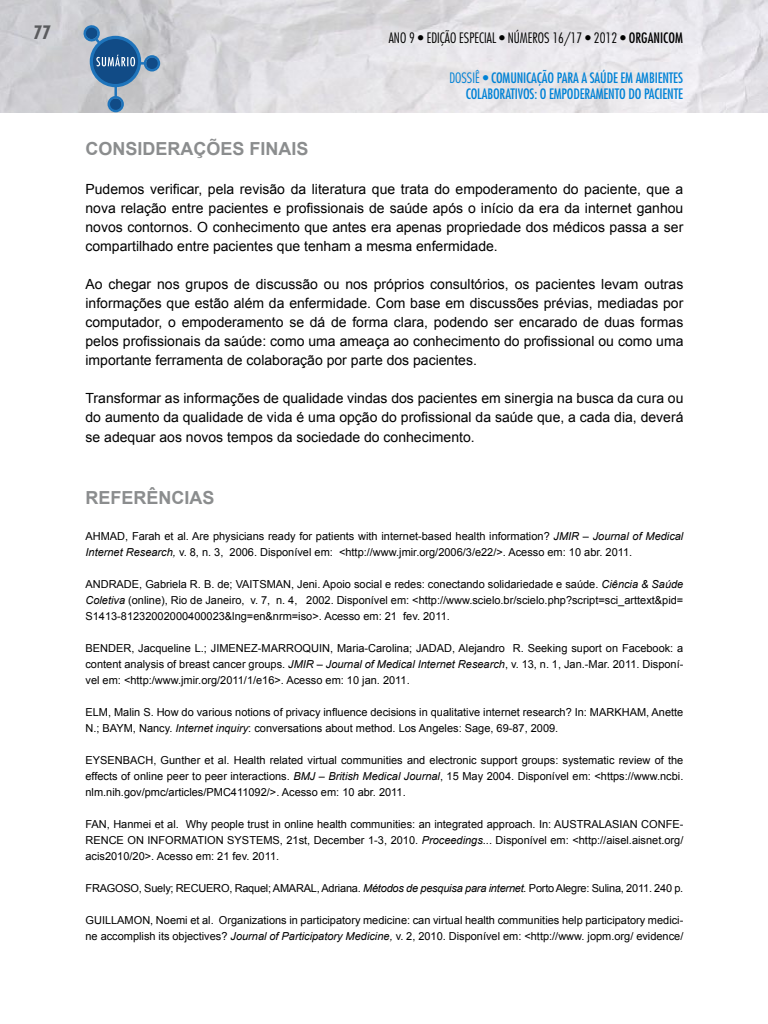
<style>
.page{position:relative;width:768px;height:1024px;background:#fff}
.page>*{position:absolute;margin:0;border:0;box-sizing:border-box;transform-origin:0 0}
.t1{font:700 18px "Arial";color:#8b8d8e}
.t2{font:700 condensed 18px "Futura Std";color:#5a5b5e}
.t3{font:14px/19px "Arial";color:#000;text-align:justify}
.t4{font:condensed 14px/16.8px "Futura Std";letter-spacing:-.01em;color:#0082d6;text-align:right}
.t5{font:300 condensed 14px "Futura Std";color:#000}
.t6{font:11px/16px "Arial";color:#000;text-align:justify}
.t7{font:11px "Arial";letter-spacing:-.02em;color:#000}
.s1{font-weight:400}
.s2{font-weight:300}
.s3{font-style:italic}
</style>
<div class="page">
<img style="left:0;top:0;width:768px;height:113px">
<svg style="left:108px;top:86px;width:16px;height:26px"></svg>
<div style="left:90px;top:36px;width:51px;height:51px;background:#1e74bb;border-radius:50%"></div>
<div style="left:93px;top:39px;width:45px;height:45px;background:#114b86;border-radius:50%"></div>
<svg style="left:82px;top:24px;width:78px;height:48px"></svg>
<h1 class="t2" style="left:34px;top:21px;width:19px">77</h1>
<p class="t5" style="left:389px;top:29px;width:296px">ANO 9 • EDIÇÃO ESPECIAL • NÚMEROS 16/17 • 2012 • <span class="s1">ORGANICOM</span></p>
<p class="t4" style="left:449px;top:69px;width:235px"><span class="s2">DOSSIÊ •</span> COMUNICAÇÃO PARA A SAÚDE EM AMBIENTES<br>CO LABORATIVOS: O EMPODERAMENTO DO PACI ENTE</p>
<h1 class="t1" style="left:86px;top:137px;width:225px">CONSIDERAÇÕES FINAIS</h1>
<p class="t3" style="left:85px;top:180px;width:599px">Pudemos verificar, pela revisão da literatura que trata do empoderamento do paciente, que a nova relação entre pacientes e profissionais de saúde após o início da era da internet ganhou novos contornos. O conhecimento que antes era apenas propriedade dos médicos passa a ser compartilhado entre pacientes que tenham a mesma enfermidade.</p>
<p class="t3" style="left:85px;top:275px;width:599px">Ao chegar nos grupos de discussão ou nos próprios consultórios, os pacientes levam outras informações que estão além da enfermidade. Com base em discussões prévias, mediadas por computador, o empoderamento se dá de forma clara, podendo ser encarado de duas formas pelos profissionais da saúde: como uma ameaça ao conhecimento do profissional ou como uma importante ferramenta de colaboração por parte dos pacientes.</p>
<p class="t3" style="left:86px;top:389px;width:599px;line-height:19.5px">Transformar as informações de qualidade vindas dos pacientes em sinergia na busca da cura ou do aumento da qualidade de vida é uma opção do profissional da saúde que, a cada dia, deverá se adequar aos novos tempos da sociedade do conhecimento.</p>
<h1 class="t1" style="left:86px;top:485px;width:131px">REFERÊNCIAS</h1>
<p class="t6" style="left:85px;top:528px;width:599px">AHMAD, Farah et al. Are physicians ready for patients with internet-based health information? <span class="s3">JMIR – Journal of Medical<br>Internet Research,</span> v. 8, n. 3, 2006. Disponível em: &lt;http://www.jmir.org/2006/3/e22/&gt;. Acesso em: 10 abr. 2011.</p>
<p class="t6" style="left:85px;top:576px;width:599px">ANDRADE, Gabriela R. B. de; VAITSMAN, Jeni. Apoio social e redes: conectando solidariedade e saúde. <span class="s3">Ciência &amp; Saúde Coletiva</span> (online), Rio de Janeiro, v. 7, n. 4, 2002. Disponível em: &lt;http://www.scielo.br/scielo.php?script=sci_arttext&amp;pid= S1413-81232002000400023&amp;lng=en&amp;nrm=iso&gt;. Acesso em: 21 fev. 2011.</p>
<p class="t6" style="left:85px;top:640px;width:599px">BENDER, Jacqueline L.; JIMENEZ-MARROQUIN, Maria-Carolina; JADAD, Alejandro R. Seeking suport on Facebook: a content analysis of breast cancer groups. <span class="s3">JMIR – Journal of Medical Internet Research</span>, v. 13, n. 1, Jan.-Mar. 2011. Disponí&shy;vel em: &lt;http:/www.jmir.org/2011/1/e16&gt;. Acesso em: 10 jan. 2011.</p>
<p class="t6" style="left:86px;top:704px;width:599px">ELM, Malin S. How do various notions of privacy influence decisions in qualitative internet research? In: MARKHAM, Anette<br>N.; BAYM, Nancy. <span class="s3">Internet inquiry</span>: conversations about method. Los Angeles: Sage, 69-87, 2009.</p>
<p class="t6" style="left:85px;top:752px;width:599px">EYSENBACH, Gunther et al. Health related virtual communities and electronic support groups: systematic review of the effects of online peer to peer interactions. <span class="s3">BMJ – British Medical Journal</span>, 15 May 2004. Disponível em: &lt;https://www.ncbi. nlm.nih.gov/pmc/articles/PMC411092/&gt;. Acesso em: 10 abr. 2011.</p>
<p class="t6" style="left:85px;top:816px;width:599px">FAN, Hanmei et al. Why people trust in online health communities: an integrated approach. In: AUSTRALASIAN CONFE-RENCE ON INFORMATION SYSTEMS, 21st, December 1-3, 2010. <span class="s3">Proceedings</span>... Disponível em: &lt;http://aisel.aisnet.org/ acis2010/20&gt;. Acesso em: 21 fev. 2011.</p>
<p class="t7" style="left:86px;top:881px;width:599px">FRAGOSO, Suely; RECUERO, Raquel; AMARAL, Adriana. <span class="s3">Métodos de pesquisa para internet.</span> Porto Alegre: Sulina, 2011. 240 p.</p>
<p class="t6" style="left:86px;top:912px;width:599px">GUILLAMON, Noemi et al. Organizations in participatory medicine: can virtual health communities help participatory medici&shy;ne accomplish its objectives? <span class="s3">Journal of Participatory Medicine,</span> v. 2, 2010. Disponível em: &lt;http://www. jopm.org/ evidence/</p>
</div>
